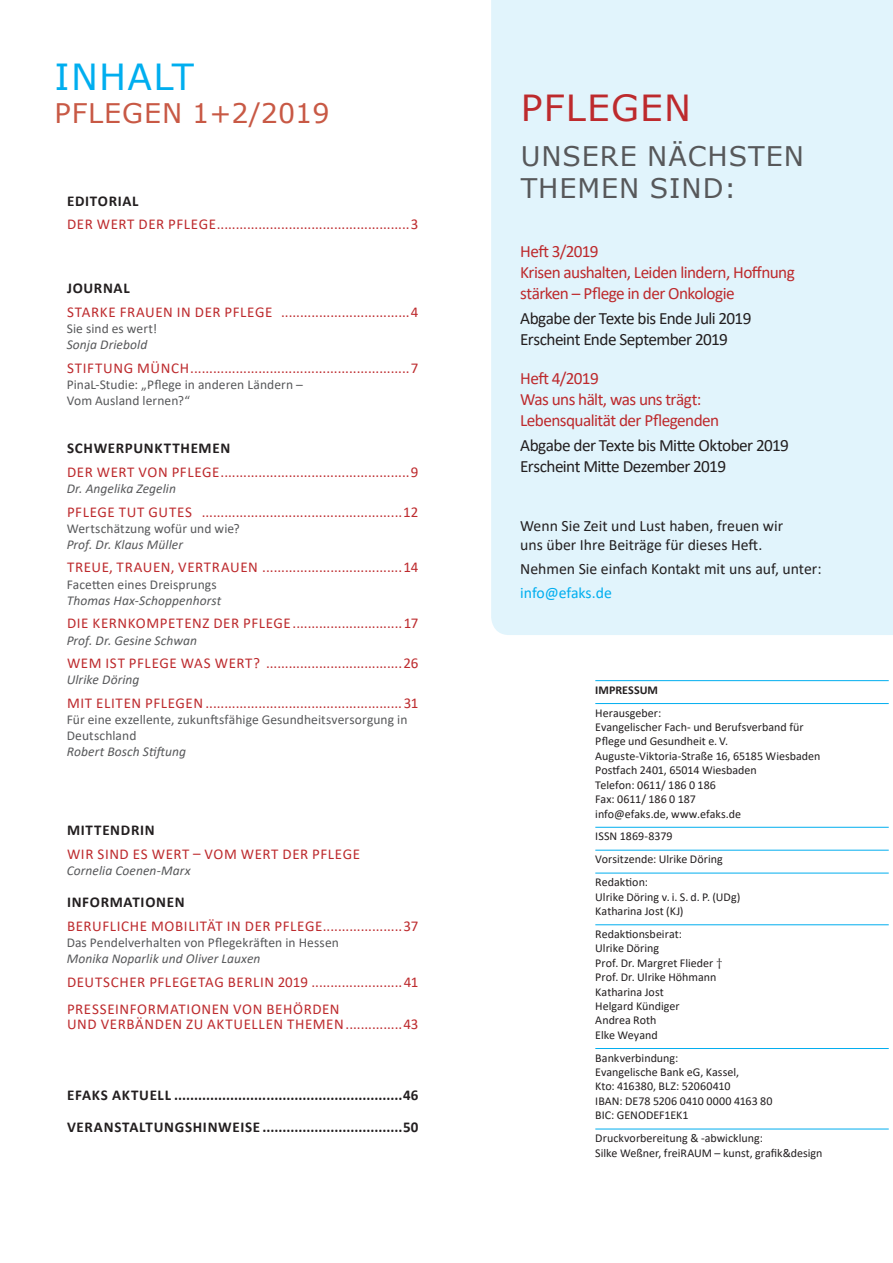
<style>
.page{position:relative;width:893px;height:1263px;background:#fff}
.page>*{position:absolute;margin:0;border:0;box-sizing:border-box;transform-origin:0 0}
.t1{font:36px "Verdana";color:#bd2a2d}
.t2{font:36px "Verdana";letter-spacing:.035em;color:#00aeef}
.t3{font:27px/32.4px "Verdana";letter-spacing:.035em;color:#57585a}
.t4{font:27px "Verdana";letter-spacing:.035em;color:#c85945}
.t5{font:17.25px/21px "Calibri";letter-spacing:-.035em;color:#bd2a2d}
.t6{font:17.25px/21px "Calibri";letter-spacing:-.035em;color:#231f20}
.t7{font:15.75px/19.5px "Calibri";color:#231f20}
.t8{font:15.75px "Calibri";letter-spacing:-.005em;color:#00aeef}
.t9{font:15px "Calibri";letter-spacing:.035em;color:#bd2a2d}
.t10{font:700 15px/32px "Calibri";letter-spacing:.045em;color:#231f20}
.t11{font:13.5px/16.2px "Calibri";letter-spacing:.005em;color:#57585a}
.t12{font:italic 13.5px "Calibri";letter-spacing:.005em;color:#57585a}
.t13{font:12px/14.4px "Calibri";color:#231f20}
.t14{font:700 12px "Calibri";letter-spacing:.005em;color:#231f20}
.s1{font-family:"Lucida Bright"}
</style>
<div class="page">
<hr style="left:595px;top:680px;width:294px;height:1px;background:#00aeef">
<hr style="left:595px;top:703px;width:294px;height:1px;background:#00aeef">
<hr style="left:595px;top:827px;width:294px;height:1px;background:#00aeef">
<hr style="left:595px;top:850px;width:294px;height:1px;background:#00aeef">
<hr style="left:595px;top:873px;width:294px;height:1px;background:#00aeef">
<hr style="left:595px;top:924px;width:294px;height:1px;background:#00aeef">
<hr style="left:595px;top:1048px;width:294px;height:1px;background:#00aeef">
<hr style="left:595px;top:1129px;width:294px;height:1px;background:#00aeef">
<div style="left:491px;top:0;width:402px;height:635px;background:#e1f4fc"></div>
<h1 class="t2" style="left:55px;top:53px;width:141px">INHALT</h1>
<h2 class="t4" style="left:54px;top:94px;width:277px">PFLEGEN 1+2/2019</h2>
<p class="t10" style="left:67px;top:185px;width:73px">EDITORIAL</p>
<p class="t9" style="left:67px;top:214px;width:9px">der</p>
<p class="t9" style="left:97px;top:214px;width:11px">wert</p>
<p class="t9" style="left:139px;top:214px;width:9px">der</p>
<p class="t9" style="left:168px;top:214px;width:9px">pflege</p>
<p class="t9" style="left:217px;top:214px;width:203px">...................................................3</p>
<p class="t10" style="left:67px;top:272px;width:64px">JOURNAL</p>
<p class="t9" style="left:67px;top:301px;width:17px">Starke</p>
<p class="t9" style="left:120px;top:301px;width:18px">Frauen</p>
<p class="t9" style="left:177px;top:301px;width:27px">in der</p>
<p class="t9" style="left:225px;top:301px;width:17px">Pflege</p>
<p class="t9" style="left:281px;top:301px;width:139px">..................................4</p>
<p class="t11" style="left:67px;top:320px;width:92px">Sie sind es wert!</p>
<p class="t12" style="left:67px;top:335px;width:82px">Sonja Driebold</p>
<p class="t9" style="left:67px;top:357px;width:17px">Stiftung</p>
<p class="t9" style="left:137px;top:357px;width:34px">Münch</p>
<p class="t9" style="left:190px;top:357px;width:230px">..........................................................7</p>
<p class="t11" style="left:67px;top:376px;width:238px">PinaL-Studie: „Pflege in anderen Ländern –<br>Vom Ausland lernen?“</p>
<p class="t10" style="left:67px;top:432px;width:165px">SCHWERPUNKTTHEMEN</p>
<p class="t9" style="left:67px;top:461px;width:53px">Der Wert</p>
<p class="t9" style="left:139px;top:461px;width:11px">von</p>
<p class="t9" style="left:172px;top:461px;width:17px">Pflege</p>
<p class="t9" style="left:221px;top:461px;width:199px">..................................................9</p>
<p class="t12" style="left:67px;top:479px;width:111px">Dr. Angelika Zegelin</p>
<p class="t9" style="left:67px;top:501px;width:17px">Pflege</p>
<p class="t9" style="left:119px;top:501px;width:10px">tut</p>
<p class="t9" style="left:149px;top:501px;width:19px">Gutes</p>
<p class="t9" style="left:202px;top:501px;width:218px">.....................................................12</p>
<p class="t11" style="left:67px;top:520px;width:175px">Wertschätzung wofür und wie?</p>
<p class="t12" style="left:67px;top:535px;width:118px">Prof. Dr. Klaus Müller</p>
<p class="t9" style="left:67px;top:557px;width:18px">Treue</p>
<p class="t9" style="left:109px;top:557px;width:18px">, trauen</p>
<p class="t9" style="left:171px;top:557px;width:27px">, Vertrauen</p>
<p class="t9" style="left:262px;top:557px;width:158px">.....................................14</p>
<p class="t11" style="left:67px;top:576px;width:151px">Facetten eines Dreisprungs</p>
<p class="t12" style="left:67px;top:591px;width:156px">Thomas Hax-Schoppenhorst</p>
<p class="t9" style="left:67px;top:613px;width:44px">Die Kernkompetenz</p>
<p class="t9" style="left:213px;top:613px;width:9px">der</p>
<p class="t9" style="left:243px;top:613px;width:17px">Pflege</p>
<p class="t9" style="left:293px;top:613px;width:127px">.............................17</p>
<p class="t12" style="left:67px;top:631px;width:132px">Prof. Dr. Gesine Schwan</p>
<p class="t9" style="left:67px;top:653px;width:79px">Wem ist Pflege</p>
<p class="t9" style="left:181px;top:653px;width:239px">Was Wert? ....................................26</p>
<p class="t12" style="left:67px;top:670px;width:74px">Ulrike Döring</p>
<p class="t9" style="left:67px;top:692px;width:45px">Mit Eliten</p>
<p class="t9" style="left:145px;top:692px;width:9px">pflegen</p>
<p class="t9" style="left:205px;top:692px;width:215px">....................................................31</p>
<p class="t11" style="left:67px;top:711px;width:342px">Für eine exzellente, zukunftsfähige Gesundheitsversorgung in<br>Deutschland</p>
<p class="t12" style="left:67px;top:742px;width:121px">Robert Bosch Stiftung</p>
<p class="t10" style="left:67px;top:814px;width:23px">MITTENDRIN</p>
<p class="t9" style="left:67px;top:843px;width:39px">Wir sind</p>
<p class="t9" style="left:133px;top:843px;width:30px">es wert</p>
<p class="t9" style="left:193px;top:843px;width:23px">– vom</p>
<p class="t9" style="left:241px;top:843px;width:23px">Wert</p>
<p class="t9" style="left:283px;top:843px;width:9px">der</p>
<p class="t9" style="left:312px;top:843px;width:17px">Pflege</p>
<p class="t12" style="left:67px;top:861px;width:125px">Cornelia Coenen-Marx</p>
<p class="t10" style="left:67px;top:886px;width:119px">INFORMATIONEN</p>
<p class="t9" style="left:67px;top:915px;width:18px">Berufliche</p>
<p class="t9" style="left:151px;top:915px;width:22px">Mobilit</p>
<p class="t9" style="left:207px;top:915px;width:47px">ätin der</p>
<p class="t9" style="left:275px;top:915px;width:17px">Pflege</p>
<p class="t9" style="left:323px;top:915px;width:97px">.....................37</p>
<p class="t11" style="left:67px;top:934px;width:274px">Das Pendelverhalten von Pflegekräften in Hessen</p>
<p class="t12" style="left:67px;top:949px;width:195px">Monika Noparlik und Oliver Lauxen</p>
<p class="t9" style="left:67px;top:971px;width:20px">Deutscher</p>
<p class="t9" style="left:149px;top:971px;width:18px">Pflegetag</p>
<p class="t9" style="left:228px;top:971px;width:17px">Berlin</p>
<p class="t9" style="left:278px;top:971px;width:142px">2019 ........................41</p>
<p class="t9" style="left:67px;top:999px;width:18px">Presseinformationen</p>
<p class="t9" style="left:233px;top:999px;width:11px">von</p>
<p class="t9" style="left:267px;top:999px;width:47px">Behörden</p>
<p class="t9" style="left:67px;top:1014px;width:11px">und</p>
<p class="t9" style="left:101px;top:1014px;width:54px">Verbänden</p>
<p class="t9" style="left:186px;top:1014px;width:31px">zu aktuellen</p>
<p class="t9" style="left:287px;top:1014px;width:19px">Themen</p>
<p class="t9" style="left:346px;top:1014px;width:74px">...............43</p>
<p class="t10" style="left:67px;top:1079px;width:353px">EFAKS AKTUELL .........................................................46<br>VERANSTALTUNGSHINWEISE ...................................50</p>
<h1 class="t1" style="left:521px;top:83px;width:48px">PFLEGEN</h1>
<h2 class="t3" style="left:521px;top:139px;width:247px">UNSERE NÄCHSTEN<br>THEMEN SIND:</h2>
<p class="t5" style="left:520px;top:240px;width:276px">Heft 3/2019<br>Krisen aushalten, Leiden lindern, Hoffnung stärken – Pflege in der Onkologie</p>
<p class="t6" style="left:520px;top:308px;width:233px">Abgabe der Texte bis Ende Juli 2019<br>Erscheint Ende September 2019</p>
<p class="t5" style="left:520px;top:367px;width:201px">Heft 4/2019<br>Was uns hält, was uns trägt:<br>Lebensqualität der Pflegenden</p>
<p class="t6" style="left:520px;top:434px;width:270px">Abgabe der Texte bis Mitte Oktober 2019<br>Erscheint Mitte Dezember 2019</p>
<p class="t7" style="left:520px;top:516px;width:265px">Wenn Sie Zeit und Lust haben, freuen wir uns über Ihre Beiträge für dieses Heft.</p>
<p class="t7" style="left:520px;top:559px;width:303px">Nehmen Sie einfach Kontakt mit uns auf, unter:</p>
<p class="t8" style="left:520px;top:582px;width:93px">info@efaks.de</p>
<p class="t14" style="left:595px;top:681px;width:64px">IMPRESSUM</p>
<p class="t13" style="left:595px;top:705px;width:227px">Herausgeber:<br>Evangelischer Fach- und Berufsverband für<br>Pflege und Gesundheit e. V.<br>Auguste-Viktoria-Straße 16, 65185 Wiesbaden<br>Postfach 2401, 65014 Wiesbaden<br>Telefon: 0611/ 186 0 186<br>Fax: 0611/ 186 0 187<br>info@efaks.de, www.efaks.de</p>
<p class="t13" style="left:595px;top:825px;width:129px;line-height:23px">ISSN 1869-8379<br>Vorsitzende: Ulrike Döring<br>Redaktion:</p>
<p class="t13" style="left:595px;top:889px;width:146px">Ulrike Döring v. i. S. d. P. (UDg)<br>Katharina Jost (KJ)</p>
<p class="t13" style="left:595px;top:926px;width:129px">Redaktionsbeirat:<br>Ulrike Döring<br>Prof. Dr. Margret Flieder <span class="s1">†<br></span>Prof. Dr. Ulrike Höhmann<br>Katharina Jost<br>Helgard Kündiger<br>Andrea Roth<br>Elke Weyand</p>
<p class="t13" style="left:595px;top:1050px;width:179px">Bankverbindung:<br>Evangelische Bank eG, Kassel,<br>Kto: 416380, BLZ: 52060410<br>IBAN: DE78 5206 0410 0000 4163 80<br>BIC: GENODEF1EK1</p>
<p class="t13" style="left:595px;top:1131px;width:229px">Druckvorbereitung &amp; -abwicklung:<br>Silke Weßner, freiRAUM – kunst, grafik&amp;design</p>
</div>
